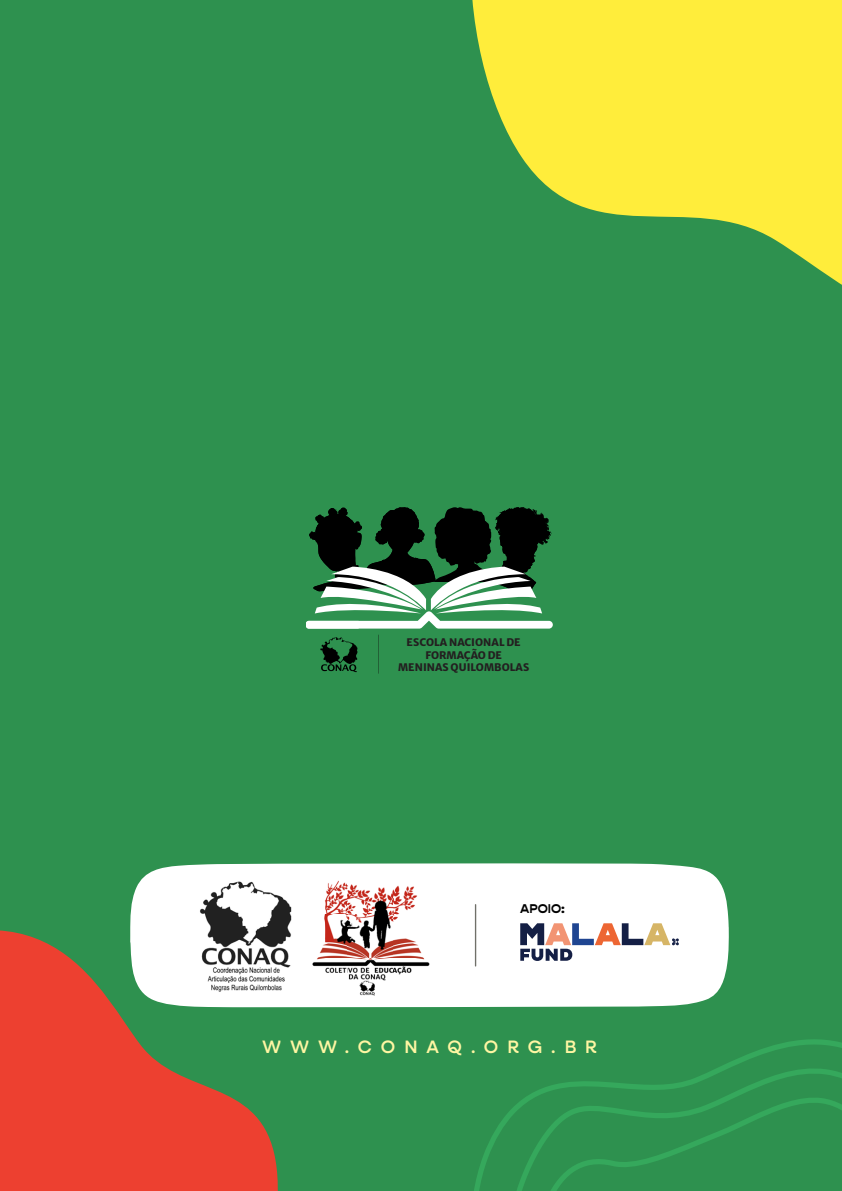
<style>
.page{position:relative;width:842px;height:1191px;background:#2e914f}
.page>*{position:absolute;margin:0;border:0;box-sizing:border-box;transform-origin:0 0}
.t1{font:500 18px "Neulis Cursive";letter-spacing:.5em;color:#fff6a3}
.t2{font:700 12.8px "Gopher";color:#000}
.t3{font:800 10.4px/12.4px "Merriweather Sans";letter-spacing:.005em;color:#231f20;text-align:center}
</style>
<div class="page">
<svg style="left:0;top:930px;width:292px;height:261px;fill:#ed4030"></svg>
<svg style="left:472px;top:0;width:370px;height:285px;fill:#ffed3b"></svg>
<svg style="left:474px;top:1039px;width:368px;height:152px"></svg>
<svg style="left:504px;top:1065px;width:338px;height:126px"></svg>
<svg style="left:533px;top:1095px;width:309px;height:96px"></svg>
<svg style="left:130px;top:863px;width:599px;height:144px;background:#f2f8f4"></svg>
<img style="left:302px;top:870px;width:137px;height:133px">
<svg style="left:520px;top:923px;width:159px;height:38px;background:#c7bdbe"></svg>
<img style="left:181px;top:872px;width:125px;height:121px">
<hr style="left:475px;top:904px;width:1px;height:62px;background:#707069">
<svg style="left:306px;top:507px;width:247px;height:121px"></svg>
<img style="left:307px;top:621px;width:52px;height:7px">
<svg style="left:320px;top:637px;width:37px;height:35px"></svg>
<p class="t3" style="left:398px;top:635px;width:133px">ESCOLA NACIONAL DE<br>FORMAÇÃO DE<br>MENINAS QUILOMBOLAS</p>
<p class="t2" style="left:520px;top:901px;width:46px">APOIO:</p>
<h1 class="t1" style="left:262px;top:1034px;width:336px">WWW.CONAQ.ORG.BR</h1>
</div>
